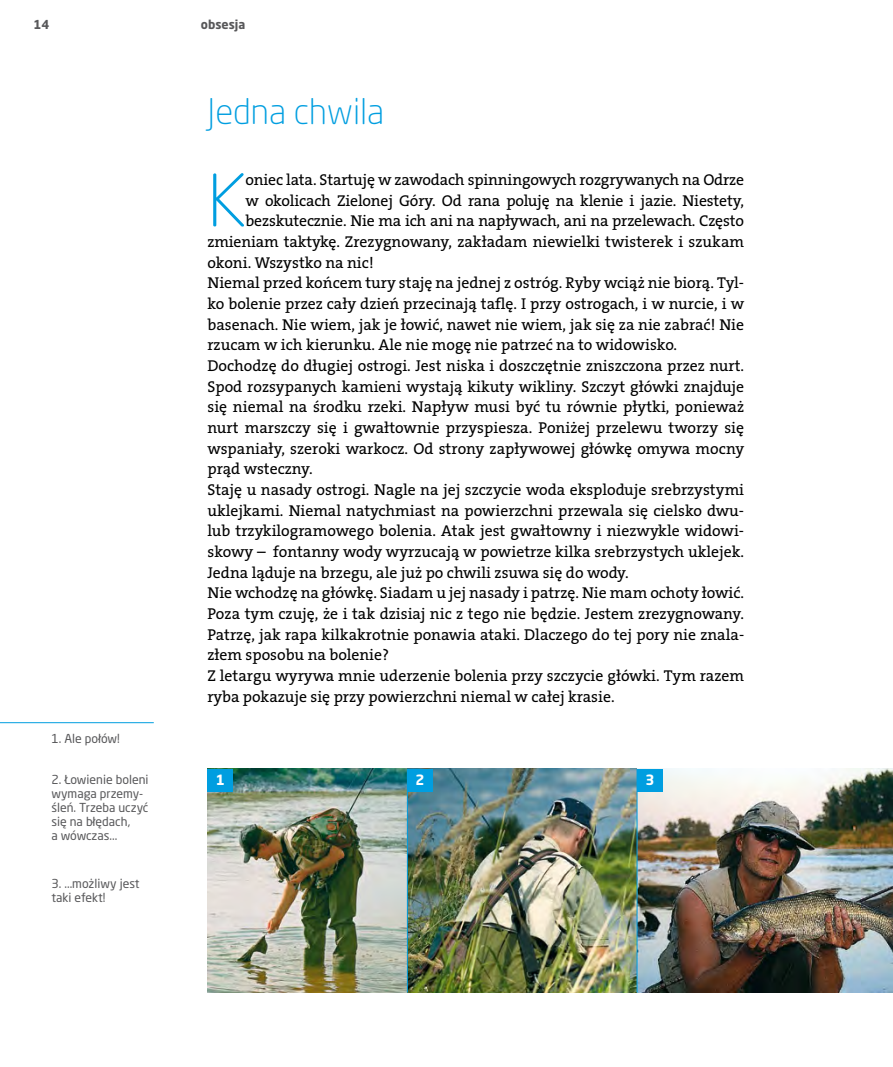
<style>
.page{position:relative;width:893px;height:1067px;background:#fff}
.page>*{position:absolute;margin:0;border:0;box-sizing:border-box;transform-origin:0 0}
.t1{font:300 71.4px "Neo Sans Pro";color:#009ee0}
.t2{font:300 35px "Neo Sans Pro";color:#009ee0}
.t3{font:15.75px "The Serif CE";color:#000}
.t4{font:700 14px "Neo Sans Pro";color:#fff}
.t5{font:12.25px/14px "Neo Sans Pro";color:#58585a}
.t6{font:700 12.25px "Neo Sans Pro";color:#58585a}
</style>
<div class="page">
<img style="left:207px;top:769px;width:686px;height:223px">
<div style="left:207px;top:769px;width:26px;height:23px;background:#009ee0"></div>
<div style="left:407px;top:769px;width:26px;height:23px;background:#009ee0"></div>
<hr style="left:407px;top:769px;width:1px;height:223px;background:#009ee0">
<hr style="left:637px;top:769px;width:1px;height:223px;background:#009ee0">
<div style="left:637px;top:769px;width:26px;height:22px;background:#009ee0"></div>
<hr style="left:0;top:722px;width:154px;height:1px;background:#009ee0">
<p class="t6" style="left:33px;top:17px;width:17px">14</p>
<p class="t6" style="left:201px;top:17px;width:46px">obsesja</p>
<h2 class="t2" style="left:207px;top:90px;width:178px">Jedna chwila</h2>
<p class="t5" style="left:51px;top:731px;width:70px">1. Ale połów!</p>
<p class="t5" style="left:51px;top:772px;width:99px">2. Łowienie boleni wymaga przemy&shy;śleń. Trzeba uczyć się na błędach,<br>a wówczas...</p>
<p class="t5" style="left:51px;top:875px;width:90px">3. ...możliwy jest taki efekt!</p>
<h1 class="t1" style="left:207px;top:158px;width:40px">K</h1>
<p class="t3" style="left:245px;top:171px;width:500px">oniec lata. Startuję w zawodach spinningowych rozgrywanych na Odrze</p>
<p class="t3" style="left:245px;top:192px;width:500px">w okolicach Zielonej Góry. Od rana poluję na klenie i jazie. Niestety,</p>
<p class="t3" style="left:245px;top:212px;width:500px">bezskutecznie. Nie ma ich ani na napływach, ani na przelewach. Często</p>
<p class="t3" style="left:207px;top:233px;width:538px">zmieniam taktykę. Zrezygnowany, zakładam niewielki twisterek i szukam</p>
<p class="t3" style="left:207px;top:254px;width:168px">okoni. Wszystko na nic!</p>
<p class="t3" style="left:207px;top:274px;width:538px">Niemal przed końcem tury staję na jednej z ostróg. Ryby wciąż nie biorą. Tyl-</p>
<p class="t3" style="left:207px;top:295px;width:538px">ko bolenie przez cały dzień przecinają taflę. I przy ostrogach, i w nurcie, i w</p>
<p class="t3" style="left:207px;top:316px;width:538px">basenach. Nie wiem, jak je łowić, nawet nie wiem, jak się za nie zabrać! Nie</p>
<p class="t3" style="left:207px;top:336px;width:471px">rzucam w ich kierunku. Ale nie mogę nie patrzeć na to widowisko.</p>
<p class="t3" style="left:207px;top:357px;width:538px">Dochodzę do długiej ostrogi. Jest niska i doszczętnie zniszczona przez nurt.</p>
<p class="t3" style="left:207px;top:378px;width:538px">Spod rozsypanych kamieni wystają kikuty wikliny. Szczyt główki znajduje</p>
<p class="t3" style="left:207px;top:398px;width:538px">się niemal na środku rzeki. Napływ musi być tu równie płytki, ponieważ</p>
<p class="t3" style="left:207px;top:419px;width:538px">nurt marszczy się i gwałtownie przyspiesza. Poniżej przelewu tworzy się</p>
<p class="t3" style="left:207px;top:440px;width:538px">wspaniały, szeroki warkocz. Od strony zapływowej główkę omywa mocny</p>
<p class="t3" style="left:207px;top:460px;width:107px">prąd wsteczny.</p>
<p class="t3" style="left:207px;top:481px;width:538px">Staję u nasady ostrogi. Nagle na jej szczycie woda eksploduje srebrzystymi</p>
<p class="t3" style="left:207px;top:502px;width:538px">uklejkami. Niemal natychmiast na powierzchni przewala się cielsko dwu-</p>
<p class="t3" style="left:207px;top:522px;width:538px">lub trzykilogramowego bolenia. Atak jest gwałtowny i niezwykle widowi-</p>
<p class="t3" style="left:207px;top:543px;width:538px">skowy – fontanny wody wyrzucają w powietrze kilka srebrzystych uklejek.</p>
<p class="t3" style="left:207px;top:563px;width:423px">Jedna ląduje na brzegu, ale już po chwili zsuwa się do wody.</p>
<p class="t3" style="left:207px;top:584px;width:538px">Nie wchodzę na główkę. Siadam u jej nasady i patrzę. Nie mam ochoty łowić.</p>
<p class="t3" style="left:207px;top:605px;width:538px">Poza tym czuję, że i tak dzisiaj nic z tego nie będzie. Jestem zrezygnowany.</p>
<p class="t3" style="left:207px;top:625px;width:538px">Patrzę, jak rapa kilkakrotnie ponawia ataki. Dlaczego do tej pory nie znala-</p>
<p class="t3" style="left:207px;top:646px;width:183px">złem sposobu na bolenie?</p>
<p class="t3" style="left:207px;top:667px;width:538px">Z letargu wyrywa mnie uderzenie bolenia przy szczycie główki. Tym razem</p>
<p class="t3" style="left:207px;top:687px;width:409px">ryba pokazuje się przy powierzchni niemal w całej krasie.</p>
<p class="t4" style="left:216px;top:770px;width:11px">1</p>
<p class="t4" style="left:416px;top:770px;width:11px">2</p>
<p class="t4" style="left:645px;top:770px;width:11px">3</p>
</div>
